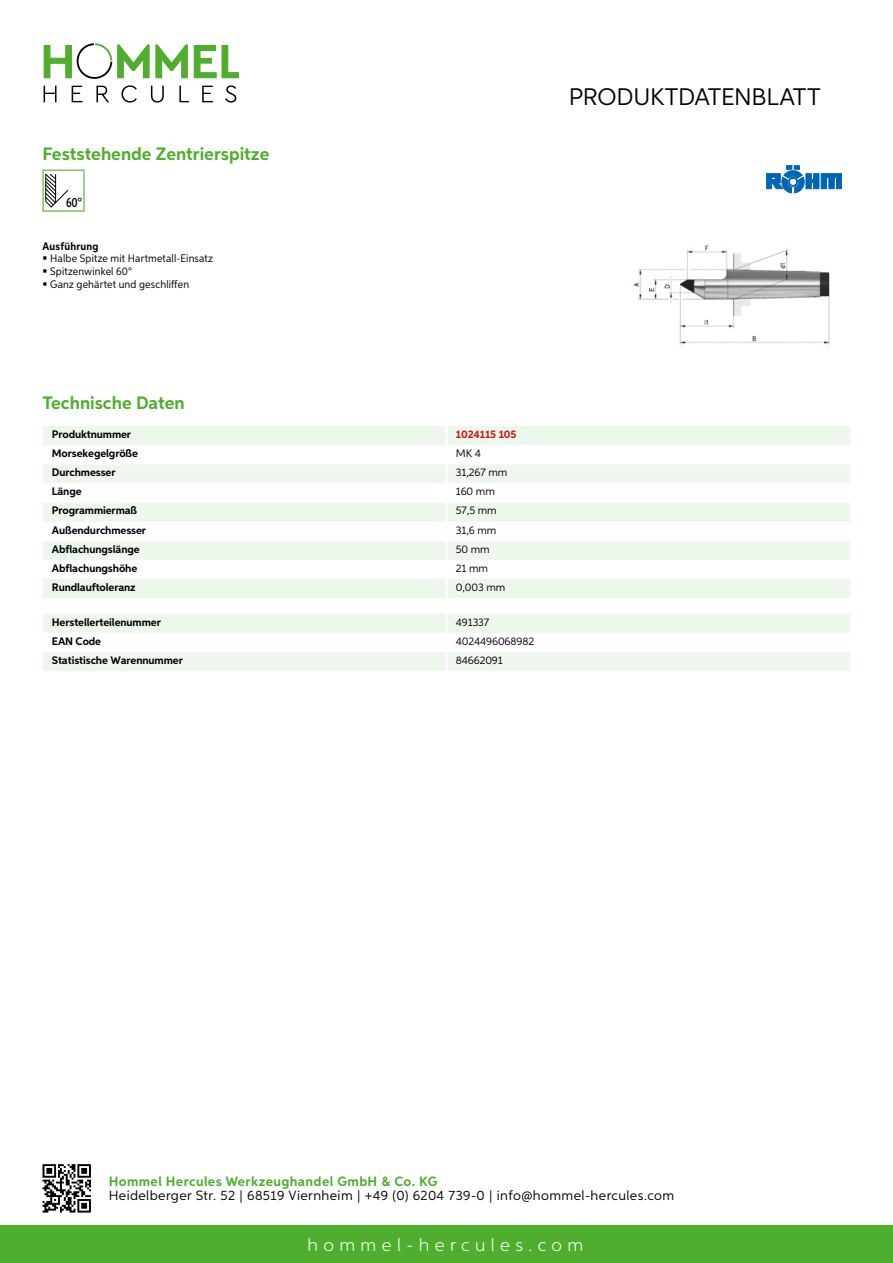
<style>
.page{position:relative;width:893px;height:1263px;background:#fff}
.page>*{position:absolute;margin:0;border:0;box-sizing:border-box;transform-origin:0 0}
.t1{font:24px "Aspira";letter-spacing:-.01em;color:#000}
.t2{font:700 18px "Aspira";color:#50ae2f}
.t3{font:300 18px "Aspira";letter-spacing:.3em;color:#fff}
.t4{font:13.5px "Aspira";letter-spacing:.03em;color:#000}
.t5{font:700 13.5px "Aspira";letter-spacing:.03em;color:#50ae2f}
.t6{font:500 13.35px "Aspira XX Nar";color:#000}
.t7{font:700 10.95px "Aspira";letter-spacing:-.01em;color:#000}
.t8{font:10.95px/12.8px "Aspira Nar";letter-spacing:.015em;color:#000}
.t9{font:10.95px "Aspira";letter-spacing:-.01em;color:#000}
.t10{font:700 10.95px "Aspira";letter-spacing:-.01em;color:#cd1013}
.t11{font:700 10.95px "Aspira Nar";letter-spacing:.02em;color:#000}
</style>
<div class="page">
<div style="left:0;top:1226px;width:893px;height:37px;background:#50ae2f"></div>
<svg style="left:43px;top:1164px;width:48px;height:48px"></svg>
<svg style="left:194px;top:45px;width:45px;height:33px"></svg>
<svg style="left:44px;top:43px;width:144px;height:36px"></svg>
<svg style="left:44px;top:86px;width:13px;height:16px"></svg>
<svg style="left:72px;top:86px;width:10px;height:16px"></svg>
<svg style="left:96px;top:86px;width:13px;height:16px"></svg>
<svg style="left:121px;top:85px;width:16px;height:18px"></svg>
<svg style="left:151px;top:86px;width:13px;height:17px"></svg>
<svg style="left:179px;top:86px;width:10px;height:16px"></svg>
<svg style="left:202px;top:86px;width:11px;height:16px"></svg>
<svg style="left:225px;top:85px;width:11px;height:18px"></svg>
<div style="left:43px;top:426px;width:807px;height:172px;background:#eef7eb"></div>
<svg style="left:43px;top:445px;width:807px;height:134px"></svg>
<hr style="left:445px;top:426px;width:3px;height:19px;background:#fff">
<hr style="left:445px;top:445px;width:3px;height:19px;background:#fff">
<hr style="left:445px;top:464px;width:3px;height:19px;background:#fff">
<hr style="left:445px;top:483px;width:3px;height:19px;background:#fff">
<hr style="left:445px;top:502px;width:3px;height:20px;background:#fff">
<hr style="left:445px;top:522px;width:3px;height:19px;background:#fff">
<hr style="left:445px;top:541px;width:3px;height:19px;background:#fff">
<hr style="left:445px;top:560px;width:3px;height:19px;background:#fff">
<hr style="left:445px;top:579px;width:3px;height:19px;background:#fff">
<svg style="left:43px;top:614px;width:807px;height:57px"></svg>
<hr style="left:445px;top:652px;width:3px;height:19px;background:#fff">
<svg style="left:43px;top:170px;width:42px;height:42px"></svg>
<img style="left:634px;top:245px;width:196px;height:100px">
<svg style="left:766px;top:166px;width:76px;height:27px"></svg>
<h2 class="t2" style="left:43px;top:142px;width:228px">Feststehende Zentrierspitze</h2>
<p class="t6" style="left:66px;top:195px;width:18px">60°</p>
<p class="t11" style="left:43px;top:239px;width:58px">Ausführung</p>
<p class="t8" style="left:50px;top:252px;width:164px">Halbe Spitze mit Hartmetall-Einsatz<br>Spitzenwinkel 60°<br>Ganz gehärtet und geschliffen</p>
<h1 class="t1" style="left:569px;top:82px;width:253px">Produktdatenblatt</h1>
<h2 class="t2" style="left:43px;top:392px;width:144px">Technische Daten</h2>
<p class="t7" style="left:52px;top:427px;width:81px">Produktnummer</p>
<p class="t10" style="left:456px;top:427px;width:62px">1024115 105</p>
<p class="t7" style="left:52px;top:447px;width:88px">Morsekegelgröße</p>
<p class="t9" style="left:456px;top:447px;width:27px">MK 4</p>
<p class="t7" style="left:52px;top:466px;width:65px">Durchmesser</p>
<p class="t9" style="left:456px;top:466px;width:53px">31,267 mm</p>
<p class="t7" style="left:52px;top:485px;width:31px">Länge</p>
<p class="t9" style="left:456px;top:485px;width:41px">160 mm</p>
<p class="t7" style="left:52px;top:504px;width:87px">Programmiermaß</p>
<p class="t9" style="left:456px;top:504px;width:42px">57,5 mm</p>
<p class="t7" style="left:52px;top:523px;width:96px">Außendurchmesser</p>
<p class="t9" style="left:456px;top:523px;width:42px">31,6 mm</p>
<p class="t7" style="left:52px;top:542px;width:89px">Abflachungslänge</p>
<p class="t9" style="left:456px;top:542px;width:35px">50 mm</p>
<p class="t7" style="left:52px;top:561px;width:87px">Abflachungshöhe</p>
<p class="t9" style="left:456px;top:561px;width:34px">21 mm</p>
<p class="t7" style="left:52px;top:580px;width:85px">Rundlauftoleranz</p>
<p class="t9" style="left:456px;top:580px;width:51px">0,003 mm</p>
<p class="t7" style="left:52px;top:615px;width:111px">Herstellerteilenummer</p>
<p class="t9" style="left:456px;top:615px;width:35px">491337</p>
<p class="t7" style="left:52px;top:634px;width:51px">EAN Code</p>
<p class="t9" style="left:456px;top:634px;width:80px">4024496068982</p>
<p class="t7" style="left:52px;top:653px;width:132px">Statistische Warennummer</p>
<p class="t9" style="left:456px;top:653px;width:48px">84662091</p>
<p class="t5" style="left:109px;top:1172px;width:330px">Hommel Hercules Werkzeughandel GmbH &amp; Co. KG</p>
<p class="t4" style="left:109px;top:1187px;width:567px">Heidelberger Str. 52 | 68519 Viernheim | +49 (0) 6204 739-0 | info@hommel-hercules.com</p>
<h2 class="t3" style="left:307px;top:1234px;width:277px">hommel-hercules.com</h2>
</div>
